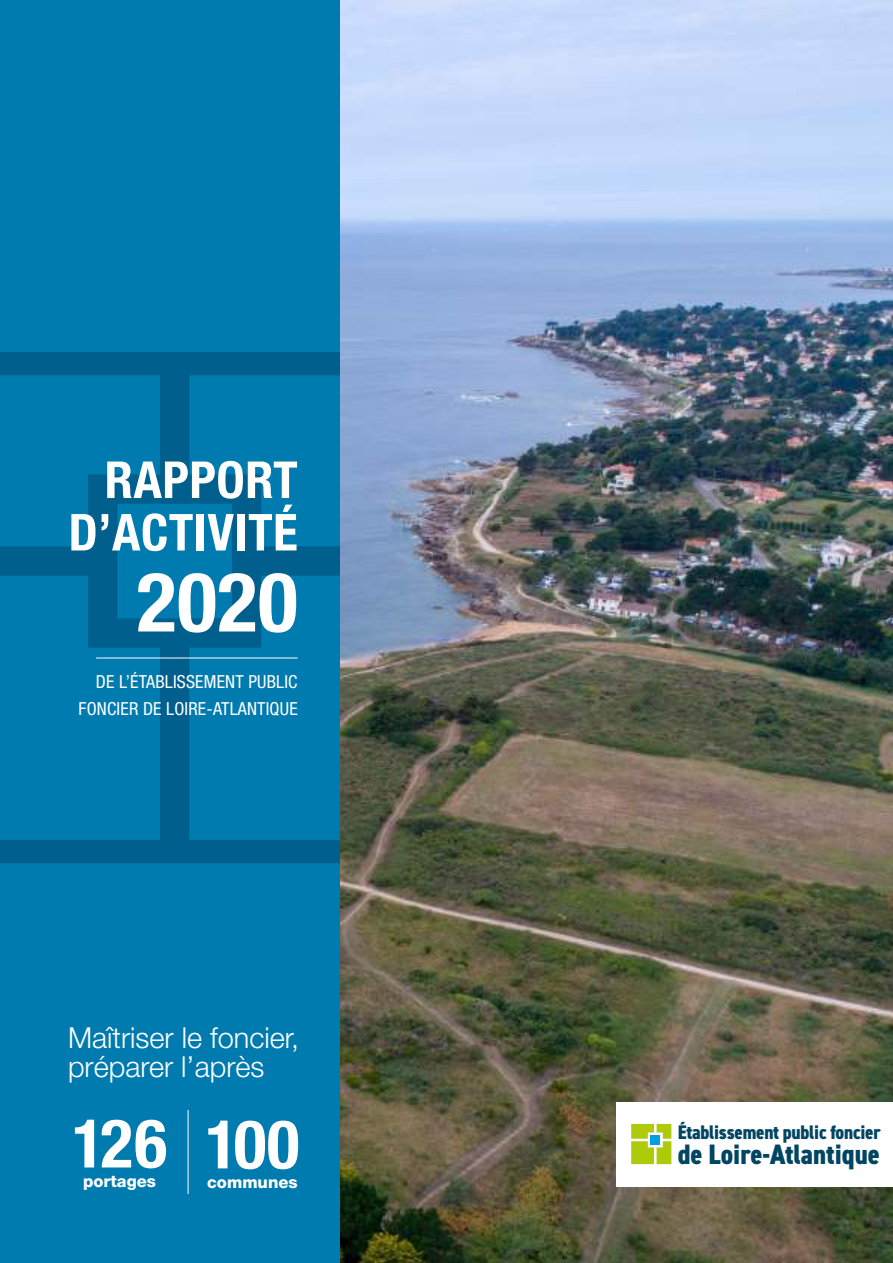
<style>
.page{position:relative;width:893px;height:1263px;background:#fff}
.page>*{position:absolute;margin:0;border:0;box-sizing:border-box;transform-origin:0 0}
.t1{font:700 condensed 82.5px "Helvetica Neue LT";color:#fff}
.t2{font:700 condensed 67.5px "Helvetica Neue LT";letter-spacing:-.025em;color:#fff}
.t3{font:700 condensed 51px/52.5px "Helvetica Neue LT";letter-spacing:.01em;color:#fff;text-align:right}
.t4{font:300 28.95px/28.5px "Helvetica Neue LT";color:#fff}
.t5{font:800 condensed 28.2px "DIN2014";color:#004562}
.t6{font:800 condensed 19.65px "DIN2014";letter-spacing:-.01em;color:#004562}
.t7{font:condensed 18px/27px "Helvetica Neue LT";letter-spacing:.01em;color:#fff;text-align:right}
.t8{font:800 16.5px "Helvetica Neue LT";color:#fff}
</style>
<div class="page">
<div style="left:0;top:0;width:340px;height:1263px;background:#007baf"></div>
<svg style="left:0;top:352px;width:340px;height:511px"></svg>
<hr style="left:96px;top:658px;width:202px;height:1px;background:#fff">
<hr style="left:188px;top:1110px;width:1px;height:84px;background:#fff">
<img style="left:340px;top:0;width:553px;height:1263px">
<div style="left:617px;top:1103px;width:276px;height:84px;background:#fff"></div>
<svg style="left:631px;top:1124px;width:40px;height:40px"></svg>
<div style="left:650px;top:1135px;width:10px;height:10px;background:#009ee3"></div>
<h3 class="t3" style="left:68px;top:453px;width:231px">RAPPORT<br>D’ACTIVITÉ</h3>
<h1 class="t1" style="left:137px;top:552px;width:162px">2020</h1>
<p class="t7" style="left:79px;top:668px;width:221px">DE L’ÉTABLISSEMENT PUBLIC<br>FONCIER DE LOIRE-ATLANTIQUE</p>
<h3 class="t4" style="left:68px;top:1023px;width:233px">Maîtriser le foncier, préparer l’après</h3>
<h2 class="t2" style="left:72px;top:1102px;width:96px">126</h2>
<p class="t8" style="left:83px;top:1171px;width:75px">portages</p>
<h2 class="t2" style="left:206px;top:1103px;width:95px">100</h2>
<p class="t8" style="left:207px;top:1172px;width:92px">communes</p>
<p class="t6" style="left:678px;top:1119px;width:204px">Établissement public foncier</p>
<h3 class="t5" style="left:678px;top:1136px;width:204px">de Loire-Atlantique</h3>
</div>
